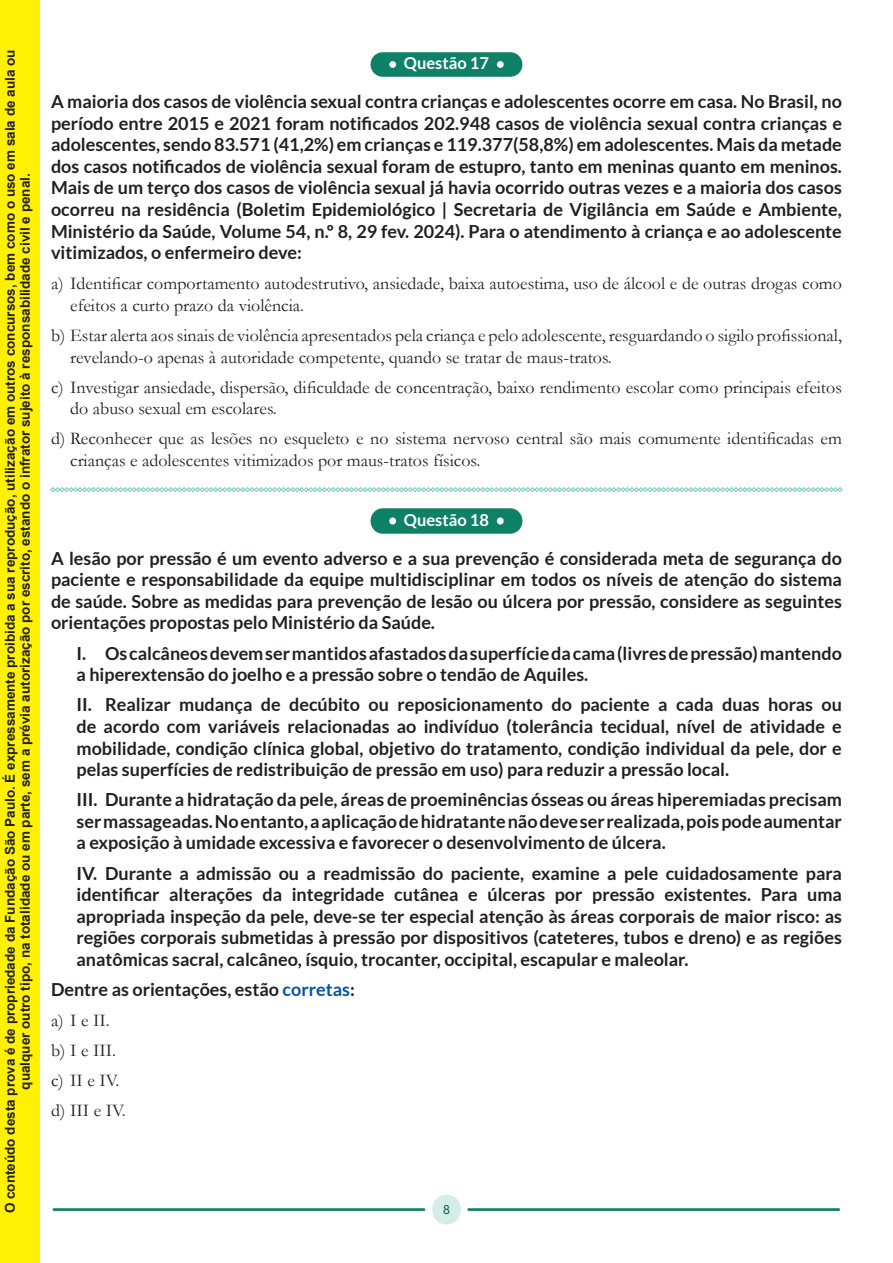
<style>
.page{position:relative;width:893px;height:1263px;background:#fff}
.page>*{position:absolute;margin:0;border:0;box-sizing:border-box;transform-origin:0 0}
.Alternativas{font:700 18px/21.6px "Lato";color:#231f20;text-align:justify}
.Alternativas-2{font:18px/21.6px "Garamond";color:#231f20}
.t1{font:700 16.5px "Lato";color:#fff}
.t2{font:700 13.5px/15px "Arial";color:#231f20;text-align:center}
.t3{font:12.6px "Segoe UI";color:#035743}
.s1{color:#0154a6}
</style>
<div class="page">
<img style="left:52px;top:1194px;width:789px;height:31px">
<img style="left:370px;top:52px;width:153px;height:25px">
<img style="left:370px;top:508px;width:153px;height:26px">
<svg style="left:50px;top:487px;width:793px;height:5px"></svg>
<div style="left:0;top:0;width:40px;height:1263px;background:#fff101"></div>
<p class="t2" style="left:3px;top:1213px;width:1165px;rotate:-90deg">O conteúdo desta prova é de propriedade da Fundação São Paulo. É expressamente proibida a sua reprodução, utilização em outros concursos, bem como o uso em sala de aula ou qualquer outro tipo, na totalidade ou em parte, sem a prévia autorização por escrito, estando o infrator sujeito à responsabilidade civil e penal.</p>
<p class="t1" style="left:404px;top:54px;width:87px">Questão 17</p>
<p class="Alternativas" style="left:51px;top:90px;width:792px">A maioria dos casos de violência sexual contra crianças e adolescentes ocorre em casa. No Brasil, no período entre 2015 e 2021 foram notificados 202.948 casos de violência sexual contra crianças e adolescentes, sendo 83.571 (41,2%) em crianças e 119.377(58,8%) em adolescentes. Mais da metade dos casos notificados de violência sexual foram de estupro, tanto em meninas quanto em meninos.<br>Mais de um terço dos casos de violência sexual já havia ocorrido outras vezes e a maioria dos casos ocorreu na residência (Boletim Epidemiológico | Secretaria de Vigilância em Saúde e Ambiente, Ministério da Saúde, Volume 54, n.º 8, 29 fev. 2024). Para o atendimento à criança e ao adolescente vitimizados, o enfermeiro deve:</p>
<p class="Alternativas-2" style="left:70px;top:272px;width:773px;text-indent:-19px">a) Identificar comportamento autodestrutivo, ansiedade, baixa autoestima, uso de álcool e de outras drogas como efeitos a curto prazo da violência.</p>
<p class="Alternativas-2" style="left:70px;top:324px;width:773px;text-indent:-19px">b) Estar alerta aos sinais de violência apresentados pela criança e pelo adolescente, resguardando o sigilo profissional, revelando-o apenas à autoridade competente, quando se tratar de maus-tratos.</p>
<p class="Alternativas-2" style="left:70px;top:376px;width:773px;text-indent:-19px">c) Investigar ansiedade, dispersão, dificuldade de concentração, baixo rendimento escolar como principais efeitos do abuso sexual em escolares.</p>
<p class="Alternativas-2" style="left:70px;top:427px;width:773px;text-indent:-19px">d) Reconhecer que as lesões no esqueleto e no sistema nervoso central são mais comumente identificadas em crianças e adolescentes vitimizados por maus-tratos físicos.</p>
<p class="t1" style="left:404px;top:510px;width:87px">Questão 18</p>
<p class="Alternativas" style="left:51px;top:547px;width:792px">A lesão por pressão é um evento adverso e a sua prevenção é considerada meta de segurança do paciente e responsabilidade da equipe multidisciplinar em todos os níveis de atenção do sistema de saúde. Sobre as medidas para prevenção de lesão ou úlcera por pressão, considere as seguintes orientações propostas pelo Ministério da Saúde.</p>
<p class="Alternativas" style="left:77px;top:642px;width:767px">I. Os calcâneos devem ser mantidos afastados da superfície da cama (livres de pressão) mantendo a hiperextensão do joelho e a pressão sobre o tendão de Aquiles.</p>
<p class="Alternativas" style="left:77px;top:694px;width:767px">II. Realizar mudança de decúbito ou reposicionamento do paciente a cada duas horas ou de acordo com variáveis relacionadas ao indivíduo (tolerância tecidual, nível de atividade e mobilidade, condição clínica global, objetivo do tratamento, condição individual da pele, dor e pelas superfícies de redistribuição de pressão em uso) para reduzir a pressão local.</p>
<p class="Alternativas" style="left:77px;top:789px;width:767px">III. Durante a hidratação da pele, áreas de proeminências ósseas ou áreas hiperemiadas precisam ser massageadas. No entanto, a aplicação de hidratante não deve ser realizada, pois pode aumentar a exposição à umidade excessiva e favorecer o desenvolvimento de úlcera.</p>
<p class="Alternativas" style="left:77px;top:862px;width:767px">IV. Durante a admissão ou a readmissão do paciente, examine a pele cuidadosamente para identificar alterações da integridade cutânea e úlceras por pressão existentes. Para uma apropriada inspeção da pele, deve-se ter especial atenção às áreas corporais de maior risco: as regiões corporais submetidas à pressão por dispositivos (cateteres, tubos e dreno) e as regiões anatômicas sacral, calcâneo, ísquio, trocanter, occipital, escapular e maleolar.</p>
<p class="Alternativas" style="left:51px;top:978px;width:305px">Dentre as orientações, estão <span class="s1">corretas</span>:</p>
<p class="Alternativas-2" style="left:51px;top:1009px;width:60px">a) I e II.</p>
<p class="Alternativas-2" style="left:51px;top:1039px;width:67px">b) I e III.</p>
<p class="Alternativas-2" style="left:51px;top:1069px;width:70px">c) II e IV.</p>
<p class="Alternativas-2" style="left:51px;top:1099px;width:76px">d) III e IV.</p>
<p class="t3" style="left:443px;top:1198px;width:8px">8</p>
</div>
